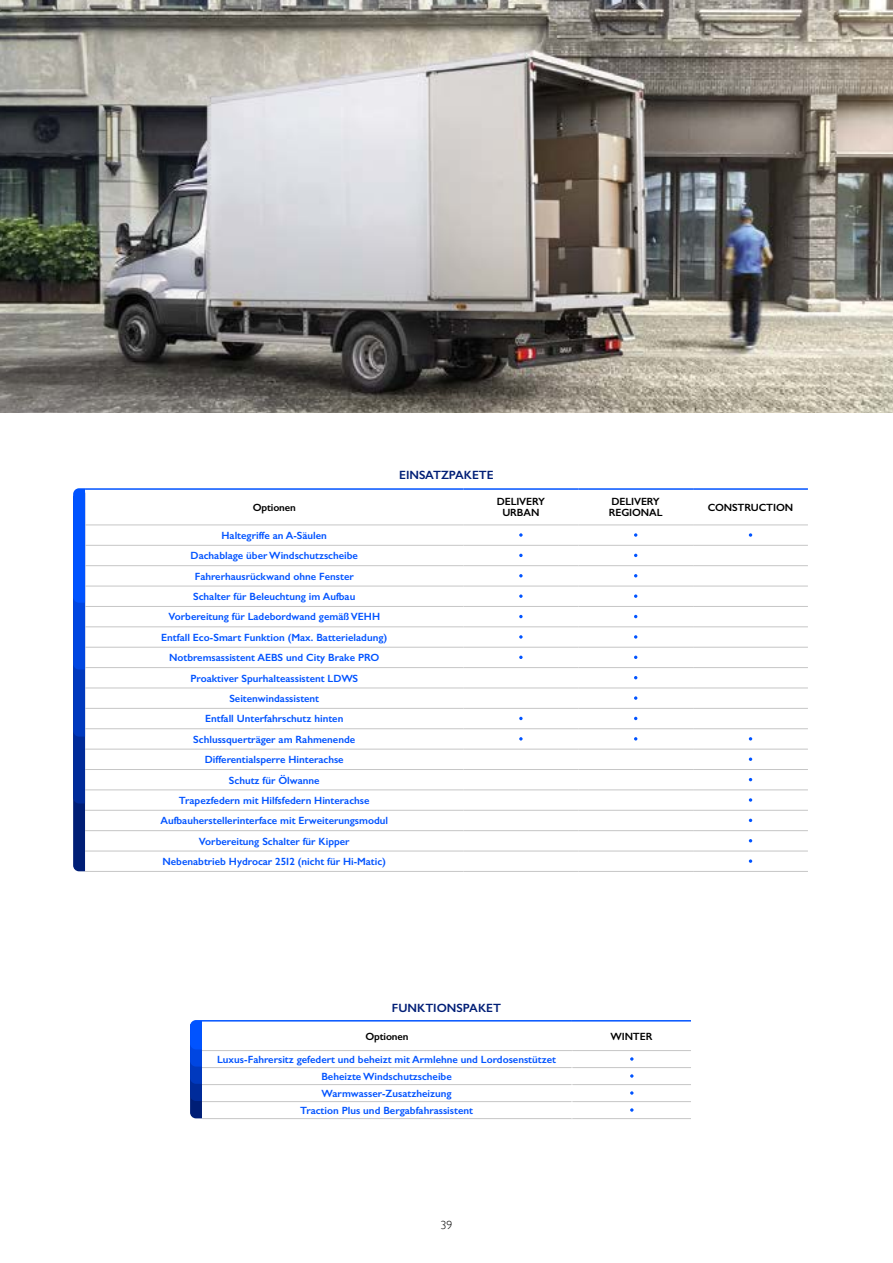
<style>
.page{position:relative;width:893px;height:1263px;background:#fff}
.page>*{position:absolute;margin:0;border:0;box-sizing:border-box;transform-origin:0 0}
.t1{font:600 12px "Gill Sans";color:#001e76}
.t2{font:300 12px "Gill Sans";color:#000}
.t3{font:600 10.5px/20.4px "Gill Sans";color:#0053ff;text-align:center}
.t4{font:600 10.5px/11.2px "Gill Sans";letter-spacing:-.01em;color:#000;text-align:center}
</style>
<div class="page">
<svg style="left:73px;top:488px;width:12px;height:383px"></svg>
<svg style="left:190px;top:1020px;width:12px;height:98px"></svg>
<hr style="left:572px;top:1050px;width:119px;height:1px;background:#c6c6c6">
<hr style="left:202px;top:1067px;width:370px;height:1px;background:#c6c6c6">
<hr style="left:572px;top:1067px;width:119px;height:1px;background:#c6c6c6">
<hr style="left:202px;top:1084px;width:370px;height:1px;background:#c6c6c6">
<hr style="left:572px;top:1084px;width:119px;height:1px;background:#c6c6c6">
<hr style="left:202px;top:1101px;width:370px;height:1px;background:#c6c6c6">
<hr style="left:572px;top:1101px;width:119px;height:1px;background:#c6c6c6">
<hr style="left:202px;top:1118px;width:370px;height:1px;background:#c6c6c6">
<hr style="left:572px;top:1118px;width:119px;height:1px;background:#c6c6c6">
<hr style="left:202px;top:1050px;width:370px;height:1px;background:#c6c6c6">
<hr style="left:202px;top:1020px;width:370px;height:1px;background:#0053ff">
<hr style="left:572px;top:1020px;width:119px;height:1px;background:#0053ff">
<svg style="left:630px;top:1057px;width:3px;height:4px"></svg>
<svg style="left:630px;top:1074px;width:3px;height:4px"></svg>
<svg style="left:630px;top:1091px;width:3px;height:4px"></svg>
<svg style="left:630px;top:1108px;width:3px;height:4px"></svg>
<hr style="left:463px;top:525px;width:115px;height:1px;background:#c6c6c6">
<hr style="left:578px;top:525px;width:115px;height:1px;background:#c6c6c6">
<hr style="left:693px;top:525px;width:115px;height:1px;background:#c6c6c6">
<hr style="left:463px;top:545px;width:115px;height:1px;background:#c6c6c6">
<hr style="left:578px;top:545px;width:115px;height:1px;background:#c6c6c6">
<hr style="left:693px;top:545px;width:115px;height:1px;background:#c6c6c6">
<hr style="left:463px;top:565px;width:115px;height:1px;background:#c6c6c6">
<hr style="left:578px;top:565px;width:115px;height:1px;background:#c6c6c6">
<hr style="left:693px;top:565px;width:115px;height:1px;background:#c6c6c6">
<hr style="left:463px;top:586px;width:115px;height:1px;background:#c6c6c6">
<hr style="left:578px;top:586px;width:115px;height:1px;background:#c6c6c6">
<hr style="left:693px;top:586px;width:115px;height:1px;background:#c6c6c6">
<hr style="left:463px;top:606px;width:115px;height:1px;background:#c6c6c6">
<hr style="left:578px;top:606px;width:115px;height:1px;background:#c6c6c6">
<hr style="left:693px;top:606px;width:115px;height:1px;background:#c6c6c6">
<hr style="left:463px;top:627px;width:115px;height:1px;background:#c6c6c6">
<hr style="left:578px;top:627px;width:115px;height:1px;background:#c6c6c6">
<hr style="left:693px;top:627px;width:115px;height:1px;background:#c6c6c6">
<hr style="left:463px;top:647px;width:115px;height:1px;background:#c6c6c6">
<hr style="left:578px;top:647px;width:115px;height:1px;background:#c6c6c6">
<hr style="left:693px;top:647px;width:115px;height:1px;background:#c6c6c6">
<hr style="left:463px;top:667px;width:115px;height:1px;background:#c6c6c6">
<hr style="left:578px;top:667px;width:115px;height:1px;background:#c6c6c6">
<hr style="left:693px;top:667px;width:115px;height:1px;background:#c6c6c6">
<hr style="left:463px;top:688px;width:115px;height:1px;background:#c6c6c6">
<hr style="left:578px;top:688px;width:115px;height:1px;background:#c6c6c6">
<hr style="left:693px;top:688px;width:115px;height:1px;background:#c6c6c6">
<hr style="left:463px;top:708px;width:115px;height:1px;background:#c6c6c6">
<hr style="left:578px;top:708px;width:115px;height:1px;background:#c6c6c6">
<hr style="left:693px;top:708px;width:115px;height:1px;background:#c6c6c6">
<hr style="left:463px;top:728px;width:115px;height:1px;background:#c6c6c6">
<hr style="left:578px;top:728px;width:115px;height:1px;background:#c6c6c6">
<hr style="left:693px;top:728px;width:115px;height:1px;background:#c6c6c6">
<hr style="left:463px;top:749px;width:115px;height:1px;background:#c6c6c6">
<hr style="left:578px;top:749px;width:115px;height:1px;background:#c6c6c6">
<hr style="left:693px;top:749px;width:115px;height:1px;background:#c6c6c6">
<hr style="left:463px;top:769px;width:115px;height:1px;background:#c6c6c6">
<hr style="left:578px;top:769px;width:115px;height:1px;background:#c6c6c6">
<hr style="left:693px;top:769px;width:115px;height:1px;background:#c6c6c6">
<hr style="left:463px;top:790px;width:115px;height:1px;background:#c6c6c6">
<hr style="left:578px;top:790px;width:115px;height:1px;background:#c6c6c6">
<hr style="left:693px;top:790px;width:115px;height:1px;background:#c6c6c6">
<hr style="left:463px;top:810px;width:115px;height:1px;background:#c6c6c6">
<hr style="left:578px;top:810px;width:115px;height:1px;background:#c6c6c6">
<hr style="left:693px;top:810px;width:115px;height:1px;background:#c6c6c6">
<hr style="left:463px;top:830px;width:115px;height:1px;background:#c6c6c6">
<hr style="left:578px;top:830px;width:115px;height:1px;background:#c6c6c6">
<hr style="left:693px;top:830px;width:115px;height:1px;background:#c6c6c6">
<hr style="left:463px;top:851px;width:115px;height:1px;background:#c6c6c6">
<hr style="left:578px;top:851px;width:115px;height:1px;background:#c6c6c6">
<hr style="left:693px;top:851px;width:115px;height:1px;background:#c6c6c6">
<hr style="left:463px;top:871px;width:115px;height:1px;background:#c6c6c6">
<hr style="left:578px;top:871px;width:115px;height:1px;background:#c6c6c6">
<hr style="left:693px;top:871px;width:115px;height:1px;background:#c6c6c6">
<hr style="left:85px;top:545px;width:378px;height:1px;background:#c6c6c6">
<hr style="left:85px;top:565px;width:378px;height:1px;background:#c6c6c6">
<hr style="left:85px;top:586px;width:378px;height:1px;background:#c6c6c6">
<hr style="left:85px;top:606px;width:378px;height:1px;background:#c6c6c6">
<hr style="left:85px;top:627px;width:378px;height:1px;background:#c6c6c6">
<hr style="left:85px;top:647px;width:378px;height:1px;background:#c6c6c6">
<hr style="left:85px;top:667px;width:378px;height:1px;background:#c6c6c6">
<hr style="left:85px;top:688px;width:378px;height:1px;background:#c6c6c6">
<hr style="left:85px;top:708px;width:378px;height:1px;background:#c6c6c6">
<hr style="left:85px;top:728px;width:378px;height:1px;background:#c6c6c6">
<hr style="left:85px;top:749px;width:378px;height:1px;background:#c6c6c6">
<hr style="left:85px;top:769px;width:378px;height:1px;background:#c6c6c6">
<hr style="left:85px;top:830px;width:378px;height:1px;background:#c6c6c6">
<hr style="left:85px;top:851px;width:378px;height:1px;background:#c6c6c6">
<hr style="left:85px;top:871px;width:378px;height:1px;background:#c6c6c6">
<hr style="left:85px;top:525px;width:378px;height:1px;background:#c6c6c6">
<hr style="left:85px;top:790px;width:378px;height:1px;background:#c6c6c6">
<hr style="left:85px;top:810px;width:378px;height:1px;background:#c6c6c6">
<hr style="left:85px;top:488px;width:378px;height:2px;background:#0053ff">
<hr style="left:463px;top:488px;width:115px;height:2px;background:#0053ff">
<hr style="left:578px;top:488px;width:115px;height:2px;background:#0053ff">
<hr style="left:693px;top:488px;width:115px;height:2px;background:#0053ff">
<svg style="left:519px;top:533px;width:4px;height:4px"></svg>
<svg style="left:634px;top:533px;width:3px;height:4px"></svg>
<svg style="left:749px;top:533px;width:3px;height:4px"></svg>
<svg style="left:519px;top:554px;width:4px;height:3px"></svg>
<svg style="left:519px;top:574px;width:4px;height:3px"></svg>
<svg style="left:519px;top:594px;width:4px;height:4px"></svg>
<svg style="left:634px;top:594px;width:3px;height:4px"></svg>
<svg style="left:519px;top:615px;width:4px;height:3px"></svg>
<svg style="left:519px;top:635px;width:4px;height:4px"></svg>
<svg style="left:634px;top:635px;width:3px;height:4px"></svg>
<svg style="left:519px;top:656px;width:4px;height:3px"></svg>
<svg style="left:634px;top:696px;width:3px;height:4px"></svg>
<svg style="left:519px;top:717px;width:4px;height:3px"></svg>
<svg style="left:519px;top:737px;width:4px;height:3px"></svg>
<svg style="left:749px;top:757px;width:3px;height:4px"></svg>
<svg style="left:749px;top:798px;width:3px;height:4px"></svg>
<svg style="left:749px;top:859px;width:3px;height:4px"></svg>
<img style="left:0;top:0;width:893px;height:412px">
<p class="t1" style="left:399px;top:467px;width:96px">EINSATZPAKETE</p>
<p class="t4" style="left:253px;top:501px;width:45px">Optionen</p>
<p class="t4" style="left:497px;top:496px;width:50px">DELIVERY<br>URBAN</p>
<p class="t4" style="left:609px;top:496px;width:55px;text-align:left">DELIVERY<br>REGIONAL</p>
<p class="t4" style="left:708px;top:501px;width:87px">CONSTRUCTION</p>
<p class="t3" style="left:160px;top:525px;width:229px">Haltegriffe an A-Säulen<br>Dachablage über Windschutzscheibe Fahrerhausrückwand ohne Fenster<br>Schalter für Beleuchtung im Aufbau<br>Vorbereitung für Ladebordwand gemäß VEHH Entfall Eco-Smart Funktion (Max. Batterieladung)<br>Notbremsassistent AEBS und City Brake PRO Proaktiver Spurhalteassistent LDWS Seitenwindassistent<br>Entfall Unterfahrschutz hinten<br>Schlussquerträger am Rahmenende Differentialsperre Hinterachse<br>Schutz für Ölwanne<br>Trapezfedern mit Hilfsfedern Hinterachse Aufbauherstellerinterface mit Erweiterungsmodul Vorbereitung Schalter für Kipper<br>Nebenabtrieb Hydrocar 25I2 (nicht für Hi-Matic)</p>
<p class="t1" style="left:392px;top:1001px;width:111px">FUNKTIONSPAKET</p>
<p class="t4" style="left:365px;top:1030px;width:45px">Optionen</p>
<p class="t4" style="left:610px;top:1030px;width:44px">WINTER</p>
<p class="t3" style="left:217px;top:1051px;width:340px;line-height:17px">Luxus-Fahrersitz gefedert und beheizt mit Armlehne und Lordosenstützet Beheizte Windschutzscheibe<br>Warmwasser-Zusatzheizung<br>Traction Plus und Bergabfahrassistent</p>
<p class="t2" style="left:440px;top:1215px;width:14px">39</p>
</div>
